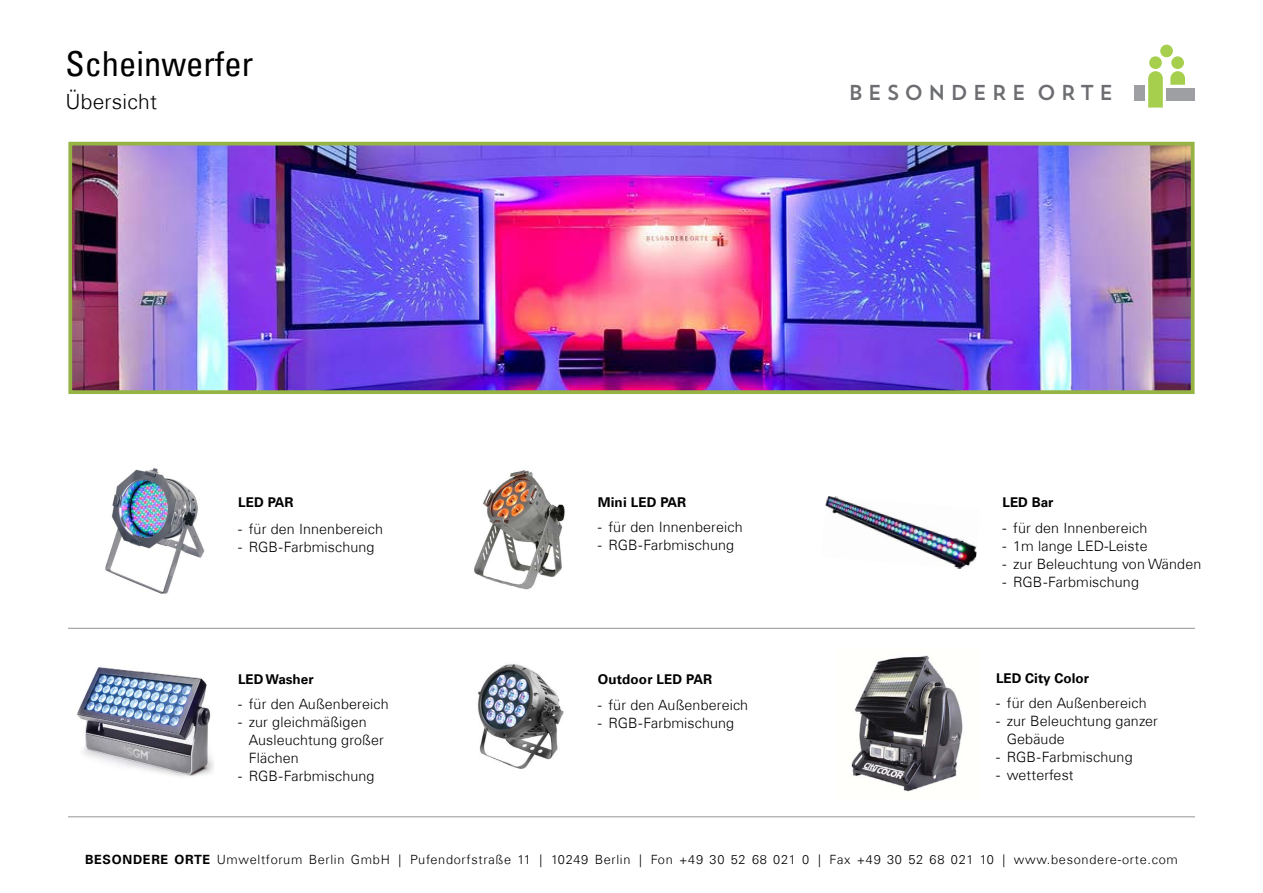
<style>
.page{position:relative;width:1263px;height:893px;background:#fff}
.page>*{position:absolute;margin:0;border:0;box-sizing:border-box;transform-origin:0 0}
.t1{font:condensed 34.5px "Univers Com 57";color:#000}
.t2{font:21.45px "Trend Sans One";letter-spacing:.2em;color:#6d6e71;scale:.95 1}
.t3{font:300 21px "Univers Com 45";letter-spacing:.01em;color:#000}
.t4{font:300 14.25px/18px "Univers Com 45";letter-spacing:.01em;color:#000}
.t5{font:700 13.5px "Univers Com 65";color:#000}
.t6{font:300 12.75px "Univers Com 45";letter-spacing:.055em;color:#000}
.s1{font-family:"Univers Com 65";font-weight:700}
</style>
<div class="page">
<img style="left:474px;top:470px;width:91px;height:120px">
<hr style="left:68px;top:628px;width:1127px;height:1px;background:#939598">
<hr style="left:68px;top:816px;width:1127px;height:1px;background:#939598">
<img style="left:76px;top:667px;width:138px;height:110px">
<img style="left:851px;top:655px;width:112px;height:137px">
<img style="left:477px;top:664px;width:87px;height:105px">
<img style="left:73px;top:147px;width:1116px;height:242px">
<div style="left:68px;top:142px;width:1126px;height:252px;border:4px solid #96b444"></div>
<img style="left:105px;top:468px;width:100px;height:126px">
<img style="left:825px;top:496px;width:152px;height:73px">
<svg style="left:1148px;top:71px;width:15px;height:37px"></svg>
<div style="left:1149px;top:56px;width:13px;height:13px;background:#a5cf4d;border-radius:50%"></div>
<div style="left:1171px;top:56px;width:13px;height:13px;background:#a5cf4d;border-radius:50%"></div>
<div style="left:1160px;top:45px;width:13px;height:12px;background:#a5cf4d;border-radius:50%"></div>
<svg style="left:1170px;top:71px;width:15px;height:14px"></svg>
<div style="left:1166px;top:88px;width:29px;height:12px;background:#9d9fa2"></div>
<div style="left:1134px;top:85px;width:10px;height:15px;background:#9d9fa2"></div>
<h1 class="t1" style="left:65px;top:42px;width:189px">Scheinwerfer</h1>
<h3 class="t3" style="left:65px;top:89px;width:93px">Übersicht</h3>
<p class="t5" style="left:238px;top:494px;width:57px">LED PAR</p>
<p class="t4" style="left:238px;top:520px;width:146px">- für den Innenbereich</p>
<p class="t4" style="left:238px;top:538px;width:138px">- RGB-Farbmischung</p>
<p class="t5" style="left:238px;top:671px;width:77px">LED Washer</p>
<p class="t4" style="left:238px;top:695px;width:152px">- für den Außenbereich</p>
<p class="t4" style="left:249px;top:713px;width:137px;text-indent:-11px">- zur gleichmäßigen<br>Ausleuchtung großer<br>Flächen</p>
<p class="t4" style="left:238px;top:767px;width:138px">- RGB-Farbmischung</p>
<h2 class="t2" style="left:848px;top:79px;width:281px">BESONDERE ORTE</h2>
<p class="t5" style="left:598px;top:494px;width:90px">Mini LED PAR</p>
<p class="t4" style="left:598px;top:518px;width:146px">- für den Innenbereich</p>
<p class="t4" style="left:598px;top:536px;width:138px">- RGB-Farbmischung</p>
<p class="t5" style="left:598px;top:671px;width:116px">Outdoor LED PAR</p>
<p class="t4" style="left:598px;top:696px;width:152px">- für den Außenbereich</p>
<p class="t4" style="left:598px;top:714px;width:138px">- RGB-Farbmischung</p>
<p class="t5" style="left:1002px;top:494px;width:52px">LED Bar</p>
<p class="t4" style="left:1002px;top:519px;width:146px">- für den Innenbereich</p>
<p class="t4" style="left:1002px;top:537px;width:147px">- 1m lange LED-Leiste</p>
<p class="t4" style="left:1002px;top:555px;width:200px">- zur Beleuchtung von Wänden</p>
<p class="t4" style="left:1002px;top:573px;width:138px">- RGB-Farbmischung</p>
<p class="t5" style="left:996px;top:670px;width:94px">LED City Color</p>
<p class="t4" style="left:996px;top:694px;width:152px">- für den Außenbereich</p>
<p class="t4" style="left:1007px;top:712px;width:153px;text-indent:-11px">- zur Beleuchtung ganzer<br>Gebäude</p>
<p class="t4" style="left:996px;top:748px;width:138px">- RGB-Farbmischung</p>
<p class="t4" style="left:996px;top:766px;width:79px">- wetterfest</p>
<p class="t6" style="left:85px;top:851px;width:1094px"><span class="s1">BESONDERE ORTE</span> Umweltforum Berlin GmbH | Pufendorfstraße 11 | 10249 Berlin | Fon +49 30 52 68 021 0 | Fax +49 30 52 68 021 10 | www.besondere-orte.com</p>
</div>
